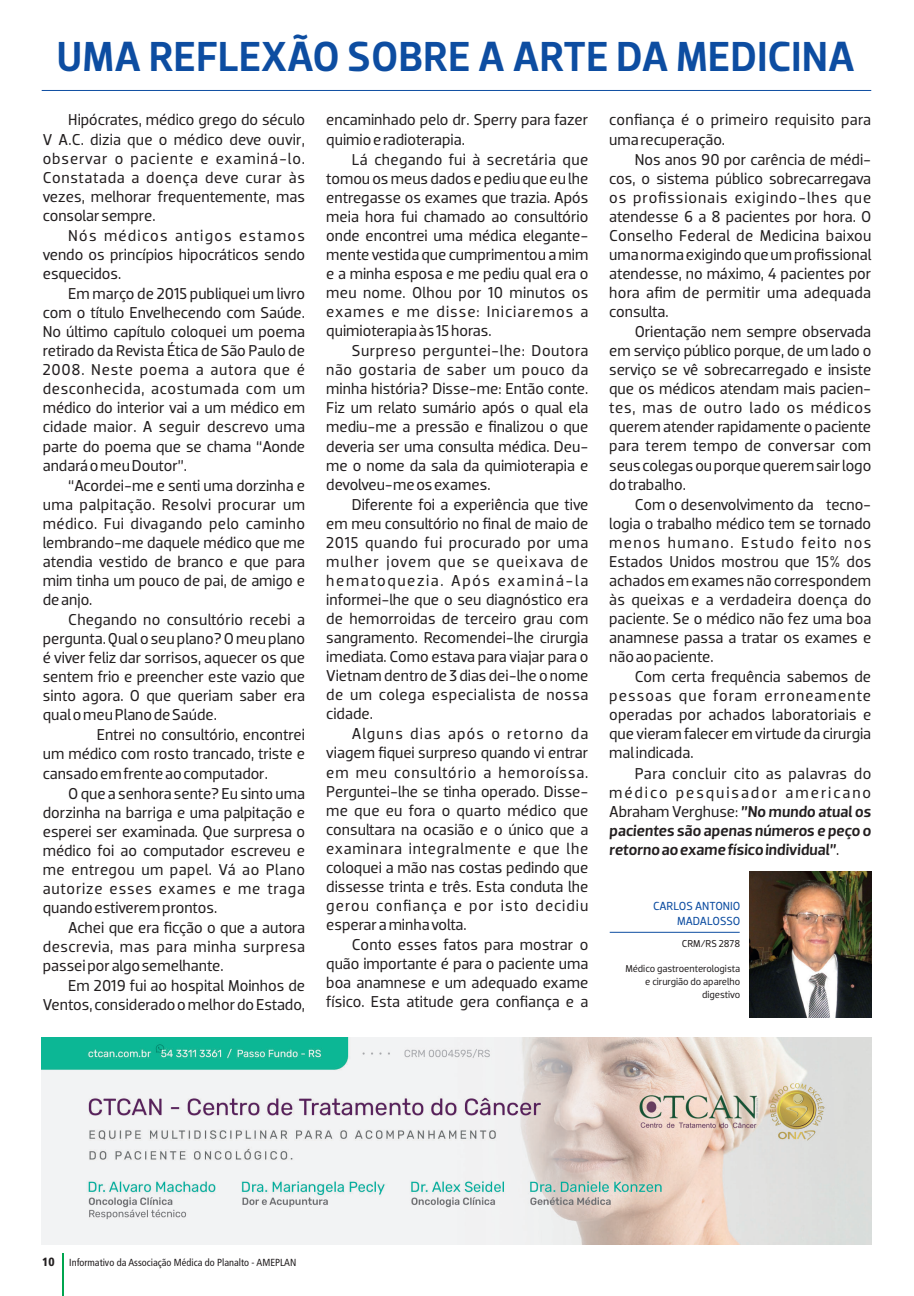
<style>
.page{position:relative;width:914px;height:1296px;background:#fff}
.page>*{position:absolute;margin:0;border:0;box-sizing:border-box;transform-origin:0 0}
.t1{font:500 42.75px "Dobra";color:#0d4da1}
.t2{font:16.05px/19px "Dobra";color:#231f20;text-align:justify}
.t3{font:italic 500 16.05px/19px "Dobra";color:#231f20;text-align:justify}
.t4{font:11.85px/14.9px "Dobra";color:#0d4da1;text-align:right}
.t5{font:10.2px/12.8px "Dobra";color:#231f20;text-align:right}
.t6{font:condensed 10.2px "Frutiger";color:#231f20}
.s1{font-weight:400;font-style:normal}
.s2{font-weight:900;font-size:11.85px}
</style>
<div class="page">
<hr style="left:62px;top:1253px;width:1px;height:43px;background:#00a54f">
<img style="left:42px;top:1037px;width:829px;height:208px">
<hr style="left:42px;top:90px;width:829px;height:1px;background:#0d4da1">
<hr style="left:609px;top:932px;width:130px;height:1px;background:#0d4da1">
<img style="left:749px;top:871px;width:122px;height:147px">
<h1 class="t1" style="left:57px;top:41px;width:799px">UMA REFLEXÃO SOBRE A ARTE DA MEDICINA</h1>
<p class="t2" style="left:43px;top:112px;width:264px;text-indent:26px">Hipócrates, médico grego do século V A.C. dizia que o médico deve ouvir, observar o paciente e examiná-lo.<br>Constatada a doença deve curar às vezes, melhorar frequentemente, mas consolarsempre.</p>
<p class="t2" style="left:43px;top:227px;width:264px;text-indent:26px">Nós médicos antigos estamos vendo os princípios hipocráticos sendo esquecidos.</p>
<p class="t2" style="left:43px;top:286px;width:264px;text-indent:26px">Em março de 2015 publiquei um livro com o título Envelhecendo com Saúde.<br>No último capítulo coloquei um poema retirado da Revista Ética de São Paulo de 2008. Neste poema a autora que é desconhecida, acostumada com um médico do interior vai a um médico em cidade maior. A seguir descrevo uma parte do poema que se chama “Aonde andaráomeuDoutor”.</p>
<p class="t2" style="left:43px;top:477px;width:264px;text-indent:26px">“Acordei-me e senti uma dorzinha e uma palpitação. Resolvi procurar um médico. Fui divagando pelo caminho lembrando-me daquele médico que me atendia vestido de branco e que para mim tinha um pouco de pai, de amigo e deanjo.</p>
<p class="t2" style="left:43px;top:612px;width:264px;text-indent:26px">Chegando no consultório recebi a pergunta. Qual o seu plano? O meu plano é viver feliz dar sorrisos, aquecer os que sentem frio e preencher este vazio que sinto agora. O que queriam saber era qualomeuPlanodeSaúde.</p>
<p class="t2" style="left:43px;top:727px;width:264px;text-indent:54px">Entrei no consultório, encontrei um médico com rosto trancado, triste e cansadoemfrenteaocomputador.</p>
<p class="t2" style="left:43px;top:785px;width:264px;text-indent:26px">O que a senhora sente? Eu sinto uma dorzinha na barriga e uma palpitação e esperei ser examinada. Que surpresa o médico foi ao computador escreveu e me entregou um papel. Vá ao Plano autorize esses exames e me traga quandoestiveremprontos.</p>
<p class="t2" style="left:43px;top:920px;width:264px;text-indent:26px">Achei que era ficção o que a autora descrevia, mas para minha surpresa passeiporalgosemelhante.</p>
<p class="t2" style="left:43px;top:978px;width:264px;text-align:right">Em 2019 fui ao hospital Moinhos de<br>Ventos, considerado o melhor do Estado,</p>
<p class="t2" style="left:326px;top:112px;width:263px">encaminhado pelo dr. Sperry para fazer quimioeradioterapia.</p>
<p class="t2" style="left:326px;top:151px;width:263px;text-indent:26px">Lá chegando fui à secretária que tomou os meus dados e pediu que eu lhe entregasse os exames que trazia. Após meia hora fui chamado ao consultório onde encontrei uma médica elegante&shy;mente vestida que cumprimentou a mim e a minha esposa e me pediu qual era o meu nome. Olhou por 10 minutos os exames e me disse: Iniciaremos a quimioterapiaàs15horas.</p>
<p class="t2" style="left:326px;top:343px;width:263px;text-indent:26px">Surpreso perguntei-lhe: Doutora não gostaria de saber um pouco da minha história? Disse-me: Então conte.<br>Fiz um relato sumário após o qual ela mediu-me a pressão e finalizou o que deveria ser uma consulta médica. Deu&shy;me o nome da sala da quimioterapia e devolveu-meosexames.</p>
<p class="t2" style="left:326px;top:496px;width:263px;text-indent:26px">Diferente foi a experiência que tive em meu consultório no final de maio de 2015 quando fui procurado por uma mulher jovem que se queixava de hematoquezia. Após examiná-la informei-lhe que o seu diagnóstico era de hemorroidas de terceiro grau com sangramento. Recomendei-lhe cirurgia imediata. Como estava para viajar para o Vietnam dentro de 3 dias dei-lhe o nome de um colega especialista de nossa cidade.</p>
<p class="t2" style="left:326px;top:726px;width:263px;text-indent:26px">Alguns dias após o retorno da viagem fiquei surpreso quando vi entrar em meu consultório a hemoroíssa.<br>Perguntei-lhe se tinha operado. Disse&shy;me que eu fora o quarto médico que consultara na ocasião e o único que a examinara integralmente e que lhe coloquei a mão nas costas pedindo que dissesse trinta e três. Esta conduta lhe gerou confiança e por isto decidiu esperaraminhavolta.</p>
<p class="t2" style="left:326px;top:937px;width:263px;text-indent:26px">Conto esses fatos para mostrar o quão importante é para o paciente uma boa anamnese e um adequado exame físico. Esta atitude gera confiança e a</p>
<p class="t2" style="left:609px;top:112px;width:263px">confiança é o primeiro requisito para umarecuperação.</p>
<p class="t2" style="left:609px;top:151px;width:263px;text-indent:26px">Nos anos 90 por carência de médi&shy;cos, o sistema público sobrecarregava os profissionais exigindo-lhes que atendesse 6 a 8 pacientes por hora. O Conselho Federal de Medicina baixou uma norma exigindo que um profissional atendesse, no máximo, 4 pacientes por hora afim de permitir uma adequada consulta.</p>
<p class="t2" style="left:609px;top:324px;width:263px;text-indent:26px">Orientação nem sempre observada em serviço público porque, de um lado o serviço se vê sobrecarregado e insiste que os médicos atendam mais pacien&shy;tes, mas de outro lado os médicos querem atender rapidamente o paciente para terem tempo de conversar com seus colegas ou porque querem sair logo dotrabalho.</p>
<p class="t2" style="left:609px;top:496px;width:263px;text-indent:26px">Com o desenvolvimento da tecno&shy;logia o trabalho médico tem se tornado menos humano. Estudo feito nos Estados Unidos mostrou que 15% dos achados em exames não correspondem às queixas e a verdadeira doença do paciente. Se o médico não fez uma boa anamnese passa a tratar os exames e nãoaopaciente.</p>
<p class="t2" style="left:609px;top:669px;width:263px;text-indent:26px">Com certa frequência sabemos de pessoas que foram erroneamente operadas por achados laboratoriais e que vieram falecer em virtude da cirurgia malindicada.</p>
<p class="t3" style="left:609px;top:763px;width:263px;text-indent:26px"><span class="s1">Para concluir cito as palavras do médico pesquisador americano Abraham Verghuse:</span> ”No mundo atual os pacientes são apenas números e peço o retornoaoexamefísicoindividual”<span class="s1">.</span></p>
<p class="t4" style="left:653px;top:900px;width:89px">CARLOS ANTONIO<br>MADALOSSO</p>
<p class="t5" style="left:681px;top:938px;width:60px">CRM/RS 2878</p>
<p class="t5" style="left:625px;top:963px;width:116px">Médico gastroenterologista e cirurgião do aparelho digestivo</p>
<p class="t6" style="left:42px;top:1259px;width:255px"><span class="s2">10</span> Informativo da Associação Médica do Planalto - AMEPLAN</p>
</div>
